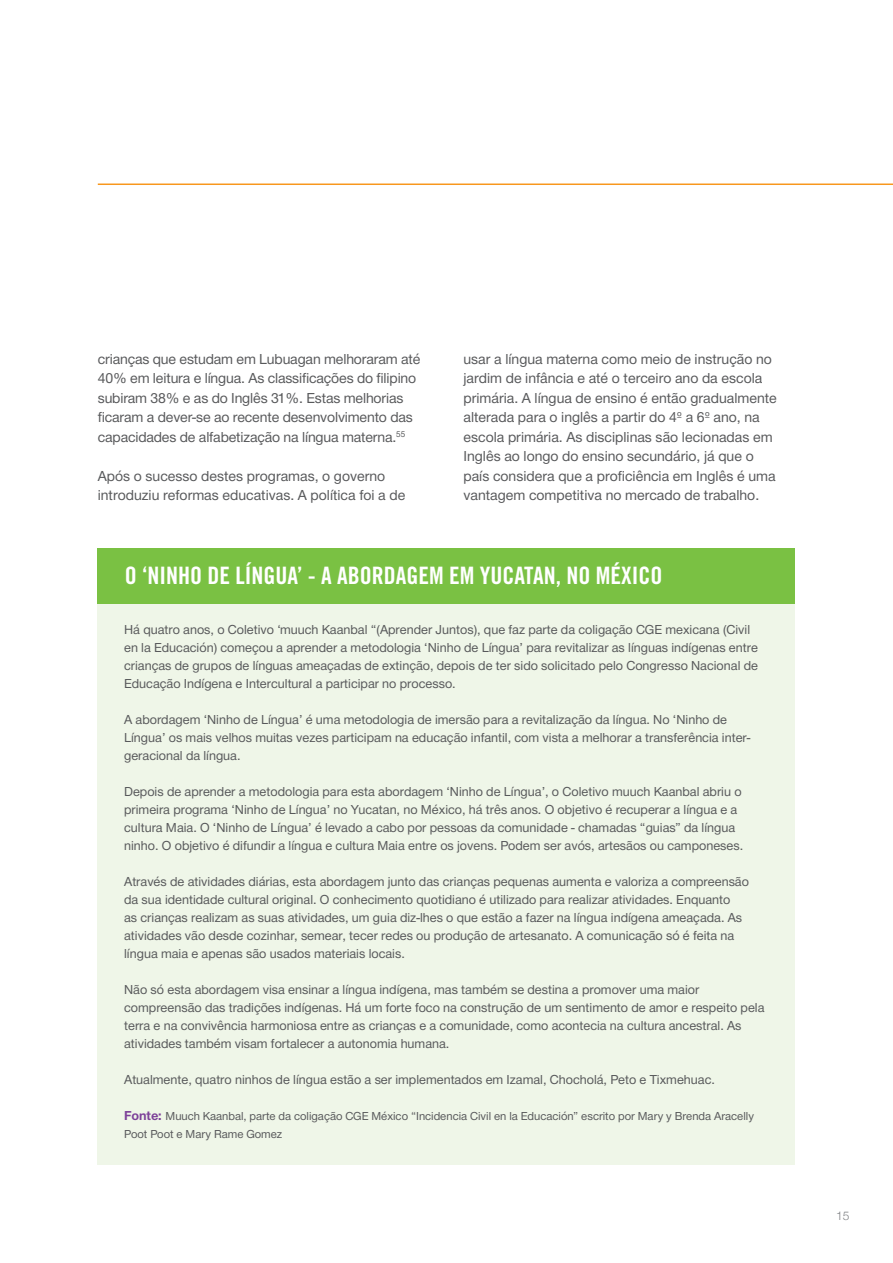
<style>
.page{position:relative;width:893px;height:1263px;background:#fff}
.page>*{position:absolute;margin:0;border:0;box-sizing:border-box;transform-origin:0 0}
.t1{font:24px "Trade Gothic Bold Cond Twenty";color:#fff}
.t2{font:15px/19.5px "Helvetica Neue H55";color:#58595b}
.t3{font:13.5px/18px "Helvetica Neue H55";color:#58595b}
.t4{font:12px/18px "Helvetica Neue H55";color:#58595b}
.t5{font:300 12px "Helvetica Neue";color:#808285}
.s1{font-family:"Helvetica Neue H75";font-size:13.5px;color:#7d4199}
</style>
<div class="page">
<div style="left:98px;top:548px;width:697px;height:617px;background:#eff6e8"></div>
<div style="left:98px;top:548px;width:697px;height:56px;background:#7ac143"></div>
<hr style="left:98px;top:183px;width:795px;height:2px;background:#f8971d">
<p class="t2" style="left:98px;top:350px;width:324px">crianças que estudam em Lubuagan melhoraram até 40% em leitura e língua. As classificações do filipino subiram 38% e as do Inglês 31%. Estas melhorias ficaram a dever-se ao recente desenvolvimento das capacidades de alfabetização na língua materna.<sup>55</sup></p>
<p class="t2" style="left:98px;top:467px;width:309px">Após o sucesso destes programas, o governo introduziu reformas educativas. A política foi a de</p>
<p class="t2" style="left:463px;top:350px;width:315px">usar a língua materna como meio de instrução no jardim de infância e até o terceiro ano da escola primária. A língua de ensino é então gradualmente alterada para o inglês a partir do 4º a 6º ano, na escola primária. As disciplinas são lecionadas em Inglês ao longo do ensino secundário, já que o país considera que a proficiência em Inglês é uma vantagem competitiva no mercado de trabalho.</p>
<h1 class="t1" style="left:125px;top:561px;width:539px">O ‘NINHO DE LÍNGUA’ - A ABORDAGEM EM YUCATAN, NO MÉXICO</h1>
<p class="t3" style="left:124px;top:621px;width:635px">Há quatro anos, o Coletivo ‘muuch Kaanbal “(Aprender Juntos), que faz parte da coligação CGE mexicana (Civil en la Educación) começou a aprender a metodologia ‘Ninho de Língua’ para revitalizar as línguas indígenas entre crianças de grupos de línguas ameaçadas de extinção, depois de ter sido solicitado pelo Congresso Nacional de Educação Indígena e Intercultural a participar no processo.</p>
<p class="t3" style="left:124px;top:711px;width:628px">A abordagem ‘Ninho de Língua’ é uma metodologia de imersão para a revitalização da língua. No ‘Ninho de<br>Língua’ os mais velhos muitas vezes participam na educação infantil, com vista a melhorar a transferência inter&shy;geracional da língua.</p>
<p class="t3" style="left:124px;top:783px;width:621px">Depois de aprender a metodologia para esta abordagem ‘Ninho de Língua’, o Coletivo muuch Kaanbal abriu o primeira programa ‘Ninho de Língua’ no Yucatan, no México, há três anos. O objetivo é recuperar a língua e a cultura Maia. O ‘Ninho de Língua’ é levado a cabo por pessoas da comunidade - chamadas “guias” da língua ninho. O objetivo é difundir a língua e cultura Maia entre os jovens. Podem ser avós, artesãos ou camponeses.</p>
<p class="t3" style="left:124px;top:873px;width:626px">Através de atividades diárias, esta abordagem junto das crianças pequenas aumenta e valoriza a compreensão da sua identidade cultural original. O conhecimento quotidiano é utilizado para realizar atividades. Enquanto<br>as crianças realizam as suas atividades, um guia diz-lhes o que estão a fazer na língua indígena ameaçada. As atividades vão desde cozinhar, semear, tecer redes ou produção de artesanato. A comunicação só é feita na língua maia e apenas são usados materiais locais.</p>
<p class="t3" style="left:124px;top:981px;width:642px">Não só esta abordagem visa ensinar a língua indígena, mas também se destina a promover uma maior compreensão das tradições indígenas. Há um forte foco na construção de um sentimento de amor e respeito pela terra e na convivência harmoniosa entre as crianças e a comunidade, como acontecia na cultura ancestral. As atividades também visam fortalecer a autonomia humana.</p>
<p class="t3" style="left:124px;top:1071px;width:592px">Atualmente, quatro ninhos de língua estão a ser implementados em Izamal, Chocholá, Peto e Tixmehuac.</p>
<p class="t4" style="left:124px;top:1108px;width:631px"><span class="s1">Fonte:</span> Muuch Kaanbal, parte da coligação CGE México “Incidencia Civil en la Educación” escrito por Mary y Brenda Aracelly<br>Poot Poot e Mary Rame Gomez</p>
<p class="t5" style="left:836px;top:1208px;width:15px">15</p>
</div>
